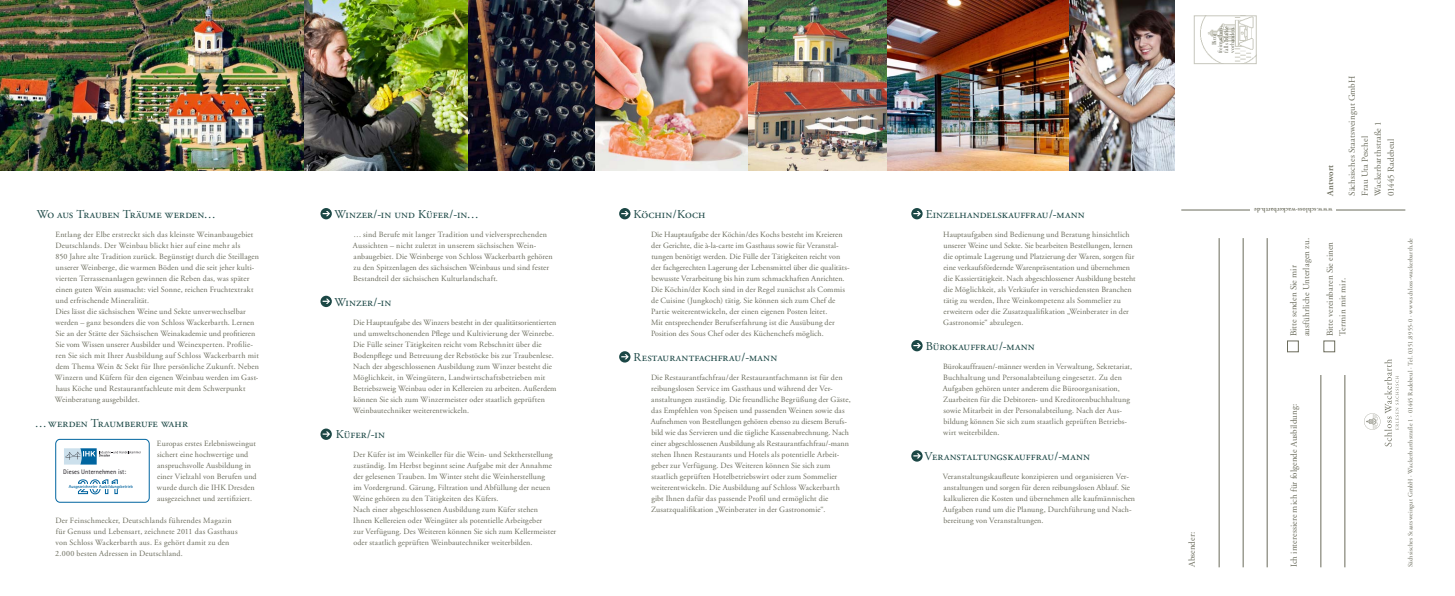
<style>
.page{position:relative;width:1455px;height:596px;background:#fff}
.page>*{position:absolute;margin:0;border:0;box-sizing:border-box;transform-origin:0 0}
.t1{font:12px "Adobe Garamond Regular SC";letter-spacing:.005em;color:#1b4745}
.t2{font:9px/13px "Adobe Garamond";letter-spacing:.005em;color:#6a6b5b}
.t3{font:600 9px "Adobe Garamond";letter-spacing:.01em;color:#6a6b5b}
.t4{font:8px/11px "Adobe Garamond";letter-spacing:.015em;color:#6a6b5b}
.t5{font:6.6px "Rotis Sans Serif";color:#1a171c}
.t6{font:6.5px "Adobe Garamond";letter-spacing:.02em;color:#6a6b5b}
.t7{font:600 6.5px "Adobe Garamond";letter-spacing:.025em;color:#6a6b5b}
.t8{font:6px/6px "Adobe Garamond";color:#6a6b5b;text-align:center}
.t9{font:700 4.4px "Rotis Sans Serif";color:#00639e}
</style>
<div class="page">
<svg style="left:468px;top:0;width:127px;height:170px;background:#25222a"></svg>
<img style="left:303px;top:0;width:165px;height:170px">
<img style="left:595px;top:0;width:153px;height:170px">
<img style="left:748px;top:0;width:139px;height:170px">
<img style="left:887px;top:0;width:182px;height:170px">
<img style="left:1069px;top:0;width:105px;height:170px">
<svg style="left:1364px;top:359px;width:34px;height:87px"></svg>
<hr style="left:1181px;top:210px;width:224px;height:1px;background:#6a6b5b">
<div style="left:1250px;top:208px;width:85px;height:5px;background:#fff"></div>
<img style="left:0;top:0;width:303px;height:170px">
<svg style="left:619px;top:351px;width:11px;height:11px"></svg>
<svg style="left:621px;top:354px;width:7px;height:5px"></svg>
<div style="left:619px;top:208px;width:11px;height:11px;background:#1b4745;border-radius:50%"></div>
<svg style="left:621px;top:211px;width:7px;height:5px"></svg>
<svg style="left:911px;top:208px;width:11px;height:11px"></svg>
<svg style="left:913px;top:211px;width:7px;height:5px"></svg>
<svg style="left:911px;top:340px;width:11px;height:11px"></svg>
<svg style="left:913px;top:343px;width:7px;height:5px"></svg>
<div style="left:911px;top:450px;width:11px;height:11px;background:#1b4745;border-radius:50%"></div>
<svg style="left:913px;top:453px;width:7px;height:5px"></svg>
<svg style="left:320px;top:208px;width:12px;height:11px"></svg>
<svg style="left:322px;top:211px;width:8px;height:5px"></svg>
<svg style="left:320px;top:295px;width:12px;height:12px"></svg>
<svg style="left:322px;top:298px;width:8px;height:6px"></svg>
<svg style="left:320px;top:428px;width:12px;height:11px"></svg>
<svg style="left:322px;top:431px;width:8px;height:5px"></svg>
<hr style="left:1218px;top:238px;width:1px;height:329px;background:#6a6b5b">
<hr style="left:1242px;top:238px;width:1px;height:329px;background:#6a6b5b">
<hr style="left:1266px;top:238px;width:1px;height:329px;background:#6a6b5b">
<hr style="left:1320px;top:238px;width:1px;height:329px;background:#6a6b5b">
<hr style="left:1344px;top:238px;width:1px;height:329px;background:#6a6b5b">
<div style="left:1285px;top:238px;width:61px;height:136px;background:#fff"></div>
<div style="left:1287px;top:340px;width:11px;height:12px;border:1px solid #6a6b5b"></div>
<div style="left:1323px;top:340px;width:11px;height:12px;border:1px solid #6a6b5b"></div>
<svg style="left:64px;top:448px;width:77px;height:16px"></svg>
<svg style="left:78px;top:479px;width:40px;height:15px"></svg>
<div style="left:68px;top:484px;width:65px;height:5px;background:#fff"></div>
<div style="left:55px;top:438px;width:95px;height:64px;border:1px solid #0065a0;border-radius:4px"></div>
<img style="left:1200px;top:18px;width:54px;height:44px">
<div style="left:1193px;top:16px;width:63px;height:48px;border:1px solid #c7c7bd"></div>
<h1 class="t1" style="left:37px;top:207px;width:180px">Wo aus Trauben Träume werden…</h1>
<p class="t4" style="left:55px;top:228px;width:206px">Entlang der Elbe erstreckt sich das kleinste Weinanbaugebiet Deutschlands. Der Weinbau blickt hier auf eine mehr als<br>850 Jahre alte Tradition zurück. Begünstigt durch die Steillagen unserer Weinberge, die warmen Böden und die seit jeher kulti&shy;vierten Terrassenanlagen gewinnen die Reben das, was später einen guten Wein ausmacht: viel Sonne, reichen Fruchtextrakt und erfrischende Mineralität.<br>Dies lässt die sächsischen Weine und Sekte unverwechselbar werden – ganz besonders die von Schloss Wackerbarth. Lernen Sie an der Stätte der Sächsischen Weinakademie und profitieren Sie vom Wissen unserer Ausbilder und Weinexperten. Profilie&shy;ren Sie sich mit Ihrer Ausbildung auf Schloss Wackerbarth mit dem Thema Wein &amp; Sekt für Ihre persönliche Zukunft. Neben Winzern und Küfern für den eigenen Weinbau werden im Gast&shy;haus Köche und Restaurantfachleute mit dem Schwerpunkt Weinberatung ausgebildet.</p>
<h1 class="t1" style="left:35px;top:416px;width:155px">…werden Traumberufe wahr</h1>
<p class="t4" style="left:157px;top:437px;width:101px">Europas erstes Erlebnisweingut sichert eine hochwertige und anspruchsvolle Ausbildung in einer Vielzahl von Berufen und wurde durch die IHK Dresden ausgezeichnet und zertifiziert.</p>
<p class="t4" style="left:55px;top:514px;width:184px">Der Feinschmecker, Deutschlands führendes Magazin für Genuss und Lebensart, zeichnete 2011 das Gasthaus von Schloss Wackerbarth aus. Es gehört damit zu den 2.000 besten Adressen in Deutschland.</p>
<p class="t5" style="left:63px;top:467px;width:64px">Dieses Unternehmen ist:</p>
<p class="t9" style="left:69px;top:483px;width:66px">Ausgezeichneter Ausbildungsbetrieb</p>
<h1 class="t1" style="left:334px;top:207px;width:146px">Winzer/-in und Küfer/-in…</h1>
<p class="t4" style="left:353px;top:228px;width:201px">… sind Berufe mit langer Tradition und vielversprechenden Aussichten – nicht zuletzt in unserem sächsischen Wein&shy;anbaugebiet. Die Weinberge von Schloss Wackerbarth gehören zu den Spitzenlagen des sächsischen Weinbaus und sind fester Bestandteil der sächsischen Kulturlandschaft.</p>
<h1 class="t1" style="left:334px;top:295px;width:58px">Winzer/-in</h1>
<p class="t4" style="left:353px;top:316px;width:205px">Die Hauptaufgabe des Winzers besteht in der qualitätsorientierten und umweltschonenden Pflege und Kultivierung der Weinrebe.<br>Die Fülle seiner Tätigkeiten reicht vom Rebschnitt über die Bodenpflege und Betreuung der Rebstöcke bis zur Traubenlese.<br>Nach der abgeschlossenen Ausbildung zum Winzer besteht die Möglichkeit, in Weingütern, Landwirtschaftsbetrieben mit Betriebszweig Weinbau oder in Kellereien zu arbeiten. Außerdem können Sie sich zum Winzermeister oder staatlich geprüften Weinbautechniker weiterentwickeln.</p>
<h1 class="t1" style="left:336px;top:427px;width:51px">Küfer/-in</h1>
<p class="t4" style="left:353px;top:448px;width:205px">Der Küfer ist im Weinkeller für die Wein- und Sektherstellung zuständig. Im Herbst beginnt seine Aufgabe mit der Annahme der gelesenen Trauben. Im Winter steht die Weinherstellung<br>im Vordergrund. Gärung, Filtration und Abfüllung der neuen Weine gehören zu den Tätigkeiten des Küfers.<br>Nach einer abgeschlossenen Ausbildung zum Küfer stehen Ihnen Kellereien oder Weingüter als potentielle Arbeitgeber<br>zur Verfügung. Des Weiteren können Sie sich zum Kellermeister oder staatlich geprüften Weinbautechniker weiterbilden.</p>
<h1 class="t1" style="left:633px;top:207px;width:73px">Köchin/Koch</h1>
<p class="t4" style="left:651px;top:228px;width:200px">Die Hauptaufgabe der Köchin/des Kochs besteht im Kreieren der Gerichte, die à-la-carte im Gasthaus sowie für Veranstal&shy;tungen benötigt werden. Die Fülle der Tätigkeiten reicht von der fachgerechten Lagerung der Lebensmittel über die qualitäts&shy;bewusste Verarbeitung bis hin zum schmackhaften Anrichten.<br>Die Köchin/der Koch sind in der Regel zunächst als Commis de Cuisine (Jungkoch) tätig. Sie können sich zum Chef de Partie weiterentwickeln, der einen eigenen Posten leitet.<br>Mit entsprechender Berufserfahrung ist die Ausübung der Position des Sous Chef oder des Küchenchefs möglich.</p>
<h1 class="t1" style="left:633px;top:350px;width:145px">Restaurantfachfrau/-mann</h1>
<p class="t4" style="left:650px;top:371px;width:201px">Die Restaurantfachfrau/der Restaurantfachmann ist für den reibungslosen Service im Gasthaus und während der Ver&shy;anstaltungen zuständig. Die freundliche Begrüßung der Gäste, das Empfehlen von Speisen und passenden Weinen sowie das Aufnehmen von Bestellungen gehören ebenso zu diesem Berufs&shy;bild wie das Servieren und die tägliche Kassenabrechnung. Nach einer abgeschlossenen Ausbildung als Restaurantfachfrau/-mann stehen Ihnen Restaurants und Hotels als potentielle Arbeit&shy;geber zur Verfügung. Des Weiteren können Sie sich zum staatlich geprüften Hotelbetriebswirt oder zum Sommelier weiterentwickeln. Die Ausbildung auf Schloss Wackerbarth gibt Ihnen dafür das passende Profil und ermöglicht die Zusatzqualifikation „Weinberater in der Gastronomie“.</p>
<h1 class="t1" style="left:925px;top:207px;width:161px">Einzelhandelskauffrau/-mann</h1>
<p class="t4" style="left:943px;top:228px;width:194px">Hauptaufgaben sind Bedienung und Beratung hinsichtlich unserer Weine und Sekte. Sie bearbeiten Bestellungen, lernen die optimale Lagerung und Platzierung der Waren, sorgen für eine verkaufsfördernde Warenpräsentation und übernehmen die Kassiertätigkeit. Nach abgeschlossener Ausbildung besteht die Möglichkeit, als Verkäufer in verschiedensten Branchen tätig zu werden, Ihre Weinkompetenz als Sommelier zu erweitern oder die Zusatzqualifikation „Weinberater in der Gastronomie“ abzulegen.</p>
<h1 class="t1" style="left:925px;top:339px;width:111px">Bürokauffrau/-mann</h1>
<p class="t4" style="left:942px;top:360px;width:191px">Bürokauffrauen/-männer werden in Verwaltung, Sekretariat, Buchhaltung und Personalabteilung eingesetzt. Zu den Aufgaben gehören unter anderem die Büroorganisation, Zuarbeiten für die Debitoren- und Kreditorenbuchhaltung sowie Mitarbeit in der Personalabteilung. Nach der Aus&shy;bildung können Sie sich zum staatlich geprüften Betriebs&shy;wirt weiterbilden.</p>
<h1 class="t1" style="left:924px;top:449px;width:167px">Veranstaltungskauffrau/-mann</h1>
<p class="t4" style="left:942px;top:470px;width:194px">Veranstaltungskaufleute konzipieren und organisieren Ver&shy;anstaltungen und sorgen für deren reibungslosen Ablauf. Sie kalkulieren die Kosten und übernehmen alle kaufmännischen Aufgaben rund um die Planung, Durchführung und Nach&shy;bereitung von Veranstaltungen.</p>
<p class="t8" style="left:1211px;top:53px;width:29px;rotate:-90deg">Bitte freimachen, falls Marke vorhanden.</p>
<p class="t2" style="left:1185px;top:567px;width:37px;rotate:-90deg">Absender:</p>
<p class="t3" style="left:1325px;top:196px;width:32px;rotate:-90deg">Antwort</p>
<p class="t7" style="left:1332px;top:214px;width:80px;rotate:-180deg">www.schloss-wackerbarth.de</p>
<p class="t2" style="left:1345px;top:196px;width:121px;rotate:-90deg">Sächsisches Staatsweingut GmbH<br>Frau Uta Peschel<br>Wackerbarthstraße 1<br>01445 Radebeul</p>
<p class="t2" style="left:1287px;top:336px;width:99px;line-height:12.5px;rotate:-90deg">Bitte senden Sie mir ausführliche Unterlagen zu.</p>
<p class="t2" style="left:1323px;top:336px;width:96px;line-height:12.5px;rotate:-90deg">Bitte vereinbaren Sie einen<br>Termin mit mir.</p>
<p class="t2" style="left:1287px;top:567px;width:165px;rotate:-90deg">Ich interessiere mich für folgende Ausbildung:</p>
<p class="t6" style="left:1406px;top:567px;width:330px;rotate:-90deg">Sächsisches Staatsweingut GmbH · Wackerbarthstraße 1 · 01445 Radebeul · Tel. 0351.8955-0 · www.schloss-wackerbarth.de</p>
</div>
